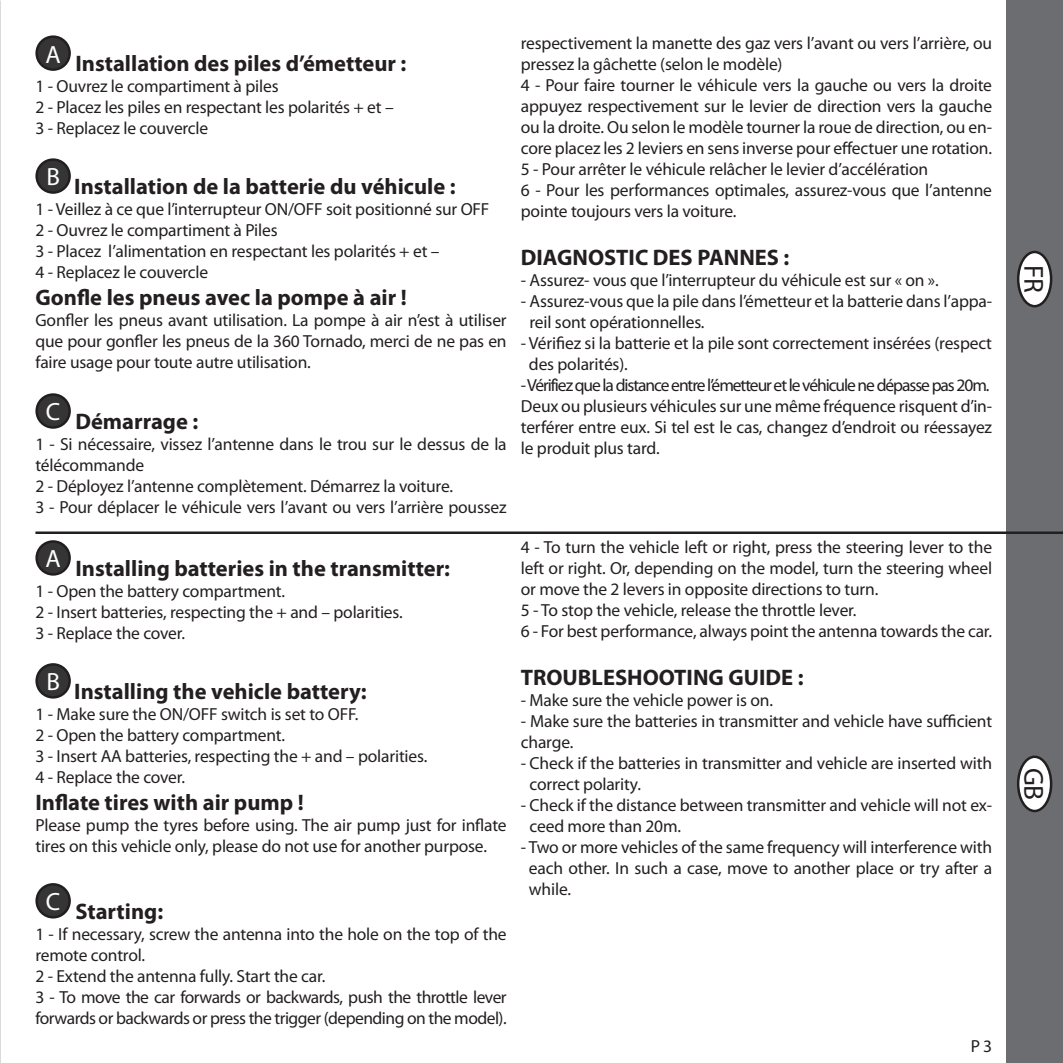
<style>
.page{position:relative;width:1063px;height:1063px;background:#fff}
.page>*{position:absolute;margin:0;border:0;box-sizing:border-box;transform-origin:0 0}
.t1{font:27.5px "Myriad Pro";color:#231f20}
.t2{font:700 22.5px "Myriad Pro";color:#231f20}
.t3{font:17.5px/21px "Myriad Pro";letter-spacing:-.01em;color:#231f20}
.t4{font:17.5px/21px "Myriad Pro";letter-spacing:-.03em;color:#231f20}
</style>
<div class="page">
<div style="left:1006px;top:0;width:57px;height:1063px;background:#6c6d70"></div>
<hr style="left:35px;top:531px;width:1028px;height:3px;background:#231f20">
<div style="left:1018px;top:252px;width:33px;height:54px;background:#fff;border-radius:50%"></div>
<div style="left:1017px;top:251px;width:35px;height:56px;border:2px solid #231f20;border-radius:50%"></div>
<div style="left:1018px;top:757px;width:33px;height:54px;background:#fff;border-radius:50%"></div>
<div style="left:1017px;top:756px;width:35px;height:56px;border:2px solid #231f20;border-radius:50%"></div>
<div style="left:37px;top:37px;width:33px;height:33px;background:#363536;border-radius:50%"></div>
<div style="left:35px;top:35px;width:36px;height:36px;border:2px solid #231f20;border-radius:50%"></div>
<div style="left:37px;top:160px;width:33px;height:33px;background:#363536;border-radius:50%"></div>
<div style="left:35px;top:158px;width:36px;height:36px;border:2px solid #231f20;border-radius:50%"></div>
<div style="left:37px;top:395px;width:33px;height:32px;background:#363536;border-radius:50%"></div>
<div style="left:35px;top:393px;width:36px;height:36px;border:2px solid #231f20;border-radius:50%"></div>
<div style="left:37px;top:541px;width:33px;height:33px;background:#363536;border-radius:50%"></div>
<div style="left:35px;top:540px;width:36px;height:36px;border:2px solid #231f20;border-radius:50%"></div>
<div style="left:37px;top:664px;width:33px;height:33px;background:#363536;border-radius:50%"></div>
<div style="left:35px;top:663px;width:36px;height:36px;border:2px solid #231f20;border-radius:50%"></div>
<div style="left:37px;top:884px;width:33px;height:33px;background:#363536;border-radius:50%"></div>
<div style="left:35px;top:883px;width:36px;height:36px;border:2px solid #231f20;border-radius:50%"></div>
<p class="t2" style="left:45px;top:49px;width:362px"><sup>A</sup> Installation des piles d’émetteur :</p>
<p class="t3" style="left:35px;top:75px;width:360px">1 - Ouvrez le compartiment à piles<br>2 - Placez les piles en respectant les polarités + et –<br>3 - Replacez le couvercle</p>
<p class="t2" style="left:46px;top:172px;width:411px"><sup>B</sup> Installation de la batterie du véhicule :</p>
<p class="t3" style="left:35px;top:198px;width:456px">1 - Veillez à ce que l’interrupteur ON/OFF soit positionné sur OFF 2 - Ouvrez le compartiment à Piles<br>3 - Placez l’alimentation en respectant les polarités + et –<br>4 - Replacez le couvercle</p>
<p class="t2" style="left:35px;top:283px;width:373px">Gonfle les pneus avec la pompe à air !</p>
<p class="t3" style="left:35px;top:309px;width:473px;text-align:justify">Gonfler les pneus avant utilisation. La pompe à air n’est à utiliser que pour gonfler les pneus de la 360 Tornado, merci de ne pas en faire usage pour toute autre utilisation.</p>
<p class="t2" style="left:46px;top:406px;width:154px"><sup>C</sup> Démarrage :</p>
<p class="t3" style="left:35px;top:433px;width:473px">1 - Si nécessaire, vissez l’antenne dans le trou sur le dessus de la télécommande<br>2 - Déployez l’antenne complètement. Démarrez la voiture.<br>3 - Pour déplacer le véhicule vers l’avant ou vers l’arrière poussez</p>
<p class="t2" style="left:45px;top:553px;width:406px"><sup>A</sup> Installing batteries in the transmitter:</p>
<p class="t3" style="left:35px;top:580px;width:369px">1 - Open the battery compartment.<br>2 - Insert batteries, respecting the + and – polarities.<br>3 - Replace the cover.</p>
<p class="t2" style="left:46px;top:676px;width:322px"><sup>B</sup> Installing the vehicle battery:</p>
<p class="t3" style="left:35px;top:703px;width:393px">1 - Make sure the ON/OFF switch is set to OFF.<br>2 - Open the battery compartment.<br>3 - Insert AA batteries, respecting the + and – polarities.<br>4 - Replace the cover.</p>
<p class="t2" style="left:35px;top:787px;width:270px">Inflate tires with air pump !</p>
<p class="t3" style="left:35px;top:814px;width:473px">Please pump the tyres before using. The air pump just for inflate tires on this vehicle only, please do not use for another purpose.</p>
<p class="t2" style="left:46px;top:896px;width:119px"><sup>C</sup> Starting:</p>
<p class="t4" style="left:35px;top:923px;width:473px">1 - If necessary, screw the antenna into the hole on the top of the remote control.<br>2 - Extend the antenna fully. Start the car.<br>3 - To move the car forwards or backwards, push the throttle lever forwards or backwards or press the trigger (depending on the model).</p>
<p class="t3" style="left:521px;top:32px;width:473px">respectivement la manette des gaz vers l’avant ou vers l’arrière, ou pressez la gâchette (selon le modèle)<br>4 - Pour faire tourner le véhicule vers la gauche ou vers la droite appuyez respectivement sur le levier de direction vers la gauche ou la droite. Ou selon le modèle tourner la roue de direction, ou en&shy;core placez les 2 leviers en sens inverse pour effectuer une rotation.<br>5 - Pour arrêter le véhicule relâcher le levier d’accélération<br>6 - Pour les performances optimales, assurez-vous que l’antenne pointe toujours vers la voiture.</p>
<p class="t2" style="left:521px;top:242px;width:270px">DIAGNOSTIC DES PANNES :</p>
<p class="t3" style="left:521px;top:269px;width:419px">- Assurez- vous que l’interrupteur du véhicule est sur « on ».</p>
<p class="t3" style="left:530px;top:290px;width:464px;text-indent:-9px">- Assurez-vous que la pile dans l’émetteur et la batterie dans l’appa&shy;reil sont opérationnelles.</p>
<p class="t3" style="left:529px;top:332px;width:465px;text-indent:-8px">- Vérifiez si la batterie et la pile sont correctement insérées (respect des polarités).</p>
<p class="t3" style="left:521px;top:374px;width:473px">- Vérifiez que la distance entre l’émetteur et le véhicule ne dépasse pas 20m.<br>Deux ou plusieurs véhicules sur une même fréquence risquent d’in&shy;terférer entre eux. Si tel est le cas, changez d’endroit ou réessayez le produit plus tard.</p>
<p class="t3" style="left:521px;top:537px;width:473px">4 - To turn the vehicle left or right, press the steering lever to the left or right. Or, depending on the model, turn the steering wheel or move the 2 levers in opposite directions to turn.<br>5 - To stop the vehicle, release the throttle lever.<br>6 - For best performance, always point the antenna towards the car.</p>
<p class="t2" style="left:521px;top:663px;width:284px">TROUBLESHOOTING GUIDE :</p>
<p class="t3" style="left:521px;top:690px;width:254px">- Make sure the vehicle power is on.</p>
<p class="t3" style="left:521px;top:711px;width:473px">- Make sure the batteries in transmitter and vehicle have sufficient charge.</p>
<p class="t3" style="left:530px;top:753px;width:464px;text-indent:-9px">- Check if the batteries in transmitter and vehicle are inserted with correct polarity.</p>
<p class="t3" style="left:530px;top:795px;width:464px;text-indent:-9px">- Check if the distance between transmitter and vehicle will not ex&shy;ceed more than 20m.</p>
<p class="t3" style="left:529px;top:837px;width:465px;text-align:justify;text-indent:-8px">- Two or more vehicles of the same frequency will interference with each other. In such a case, move to another place or try after a while.</p>
<p class="t3" style="left:971px;top:1035px;width:23px">P 3</p>
<h1 class="t1" style="left:1051px;top:265px;width:29px;rotate:90deg">FR</h1>
<h1 class="t1" style="left:1051px;top:768px;width:34px;rotate:90deg">GB</h1>
</div>
